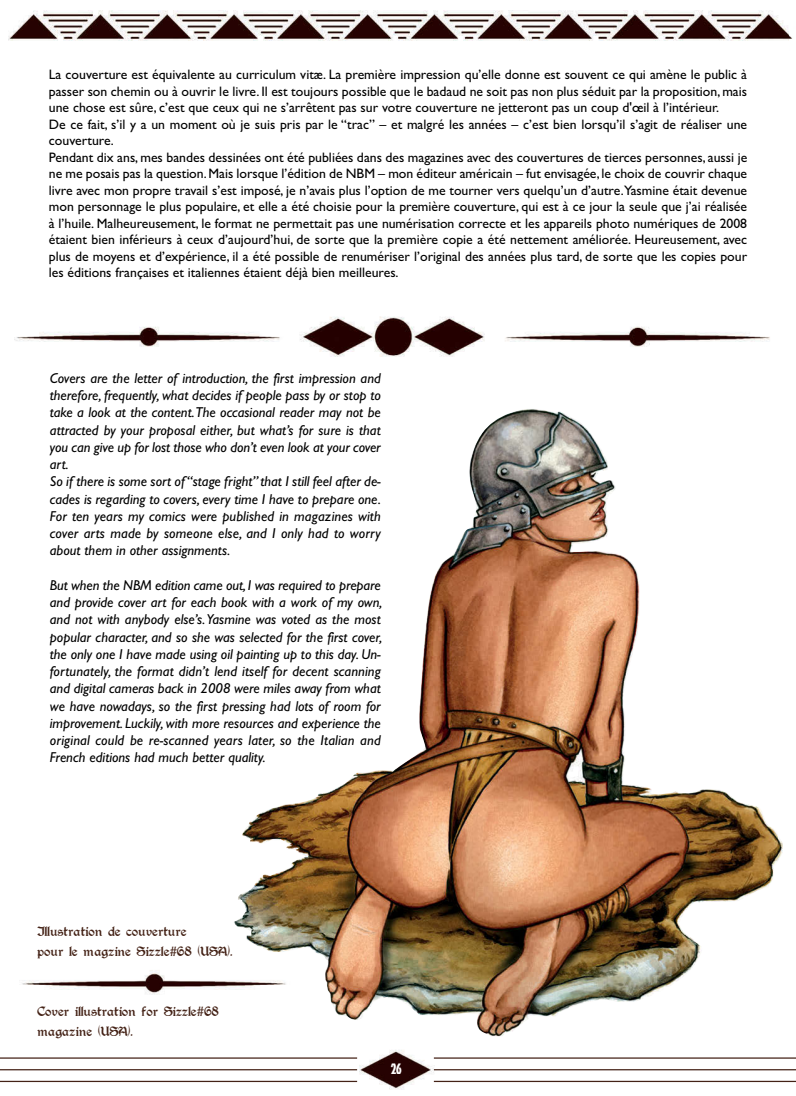
<style>
.page{position:relative;width:796px;height:1096px;background:#fff}
.page>*{position:absolute;margin:0;border:0;box-sizing:border-box;transform-origin:0 0}
.t1{font:15px/20px "Augusta";color:#442216}
.t2{font:15px "Aardvark";color:#fff}
.t3{font:italic 14.38px/17.2px "Gill Sans";color:#000;text-align:justify}
.t4{font:13.75px/16.5px "Gill Sans";color:#000;text-align:justify}
</style>
<div class="page">
<img style="left:8px;top:10px;width:784px;height:31px">
<img style="left:360px;top:1050px;width:78px;height:40px">
<hr style="left:0;top:1057px;width:357px;height:1px;background:#442216">
<hr style="left:0;top:1069px;width:357px;height:1px;background:#442216">
<hr style="left:0;top:1081px;width:357px;height:1px;background:#442216">
<hr style="left:434px;top:1057px;width:362px;height:1px;background:#442216">
<hr style="left:434px;top:1069px;width:362px;height:1px;background:#442216">
<hr style="left:434px;top:1081px;width:362px;height:1px;background:#442216">
<img style="left:14px;top:316px;width:756px;height:41px">
<img style="left:234px;top:409px;width:548px;height:627px">
<img style="left:22px;top:968px;width:283px;height:31px">
<p class="t4" style="left:49px;top:68px;width:700px">La couverture est équivalente au curriculum vitæ. La première impression qu’elle donne est souvent ce qui amène le public à passer son chemin ou à ouvrir le livre. Il est toujours possible que le badaud ne soit pas non plus séduit par la proposition, mais une chose est sûre, c’est que ceux qui ne s’arrêtent pas sur votre couverture ne jetteront pas un coup d'œil à l’intérieur.</p>
<p class="t4" style="left:49px;top:117px;width:700px">De ce fait, s’il y a un moment où je suis pris par le “trac” – et malgré les années – c’est bien lorsqu’il s’agit de réaliser une couverture.</p>
<p class="t4" style="left:49px;top:150px;width:700px">Pendant dix ans, mes bandes dessinées ont été publiées dans des magazines avec des couvertures de tierces personnes, aussi je ne me posais pas la question. Mais lorsque l’édition de NBM – mon éditeur américain – fut envisagée, le choix de couvrir chaque livre avec mon propre travail s’est impo sé, je n’avais plus l’option de me tourner vers quelqu’un d’autre.Yasmine était devenue mon personnage le plus populaire, et elle a été choisie pour la première couverture, qui est à ce jour la seule que j’ai réalisée à l’huile. Malheureu se ment, le format ne permettait pas une numérisation correcte et les appareils photo numériques de 2008 étaient bien inférieurs à ceux d’aujourd’hui, de sorte que la première copie a été nettement améliorée. Heureusement, avec plus de moyens et d’expérience, il a été possible de renumériser l’original des années plus tard, de sorte que les copies pour les éditions françaises et italiennes étaient déjà bien meilleures.</p>
<p class="t3" style="left:50px;top:371px;width:332px">Covers are the letter of introduction, the first impression and therefore, frequently, what decides if people pass by or stop to take a look at the content. The occasional reader may not be attracted by your proposal either, but what’s for sure is that you can give up for lost those who don’t even look at your cover art.</p>
<p class="t3" style="left:50px;top:474px;width:332px">So if there is some sort of “stage fright” that I still feel after de&shy;cades is regarding to covers, every time I have to prepare one.</p>
<p class="t3" style="left:50px;top:509px;width:332px">For ten years my comics were published in magazines with cover arts made by someone else, and I only had to worry about them in other assignments.</p>
<p class="t3" style="left:50px;top:578px;width:334px">But when the NBM edition came out, I was required to prepare and provide cover art for each book with a work of my own, and not with anybody else’s. Yasmine was voted as the most popular character, and so she was selected for the first cover, the only one I have made using oil painting up to this day. Un&shy;fortunately, the format didn’t lend itself for decent scanning and digital cameras back in 2008 were miles away from what we have nowadays, so the first pressing had lots of room for improvement. Luckily, with more resources and experience the original could be re-scanned years later, so the Italian and French editions had much better quality.</p>
<p class="t1" style="left:38px;top:922px;width:196px">Illustration de couverture<br>pour le magzine Sizzle#68 (USA).</p>
<p class="t1" style="left:38px;top:1002px;width:183px">Cover illustration for Sizzle#68 magazine (USA).</p>
<p class="t2" style="left:391px;top:1059px;width:12px">26</p>
</div>
